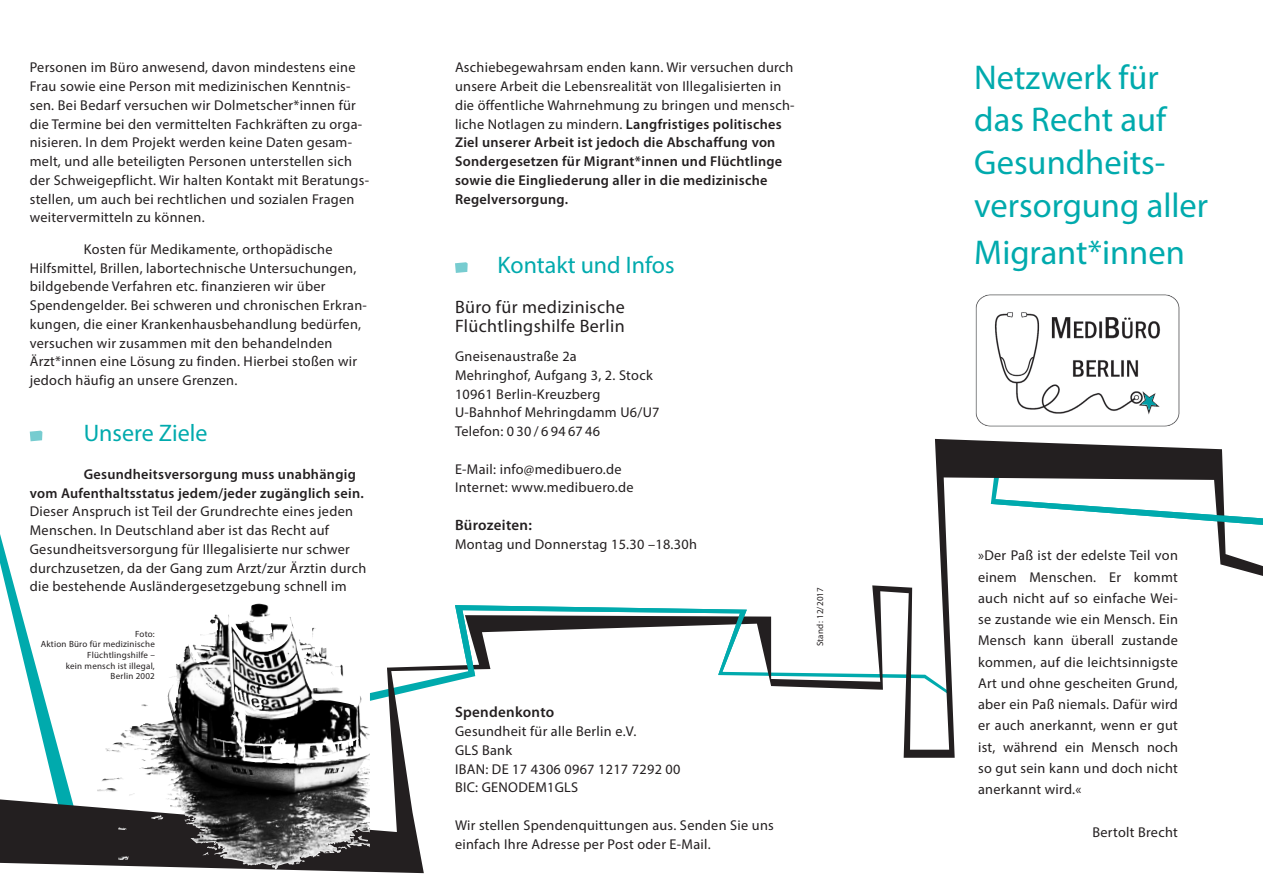
<style>
.page{position:relative;width:1263px;height:893px;background:#fff}
.page>*{position:absolute;margin:0;border:0;box-sizing:border-box;transform-origin:0 0}
.t1{font:34.5px/42.6px "Myriad Pro";color:#00aaad}
.t2{font:24px "Myriad Pro";color:#00aaad}
.t3{font:18px/18.8px "Myriad Pro";letter-spacing:.02em;color:#231f20}
.t4{font:600 15px "Myriad Pro";letter-spacing:.02em;color:#231f20}
.t5{font:14.25px/18.8px "Myriad Pro";letter-spacing:.02em;color:#231f20}
.t6{font:600 14.25px/18.8px "Myriad Pro";letter-spacing:.02em;color:#231f20}
.t7{font:9px/10.6px "Myriad Pro";letter-spacing:.025em;color:#231f20;text-align:right}
.s1{font-weight:400}
</style>
<div class="page">
<svg style="left:0;top:439px;width:1263px;height:434px"></svg>
<svg style="left:991px;top:471px;width:272px;height:54px"></svg>
<svg style="left:455px;top:605px;width:292px;height:71px"></svg>
<img style="left:169px;top:603px;width:101px;height:78px">
<svg style="left:30px;top:431px;width:12px;height:10px"></svg>
<svg style="left:455px;top:262px;width:13px;height:11px"></svg>
<img style="left:975px;top:294px;width:205px;height:133px">
<svg style="left:1141px;top:394px;width:16px;height:17px"></svg>
<p class="t5" style="left:30px;top:58px;width:341px">Personen im Büro anwesend, davon mindestens eine Frau sowie eine Person mit medizinischen Kenntnis&shy;sen. Bei Bedarf versuchen wir Dolmetscher*innen für die Termine bei den vermittelten Fachkräften zu orga&shy;nisieren. In dem Projekt werden keine Daten gesam&shy;melt, und alle beteiligten Personen unterstellen sich der Schweigepflicht. Wir halten Kontakt mit Beratungs&shy;stellen, um auch bei rechtlichen und sozialen Fragen weitervermitteln zu können.</p>
<p class="t5" style="left:30px;top:239px;width:339px;text-indent:54px">Kosten für Medikamente, orthopädische Hilfsmittel, Brillen, labortechnische Untersuchungen, bildgebende Verfahren etc. finanzieren wir über Spendengelder. Bei schweren und chronischen Erkran&shy;kungen, die einer Krankenhausbehandlung bedürfen, versuchen wir zusammen mit den behandelnden Ärzt*innen eine Lösung zu finden. Hierbei stoßen wir jedoch häufig an unsere Grenzen.</p>
<h2 class="t2" style="left:84px;top:418px;width:125px">Unsere Ziele</h2>
<p class="t6" style="left:30px;top:464px;width:336px;text-indent:54px">Gesundheitsversorgung muss unabhängig vom Aufenthaltsstatus jedem/jeder zugänglich sein.</p>
<p class="t5" style="left:30px;top:502px;width:338px">Dieser Anspruch ist Teil der Grundrechte eines jeden Menschen. In Deutschland aber ist das Recht auf Gesundheitsversorgung für Illegalisierte nur schwer durchzusetzen, da der Gang zum Arzt/zur Ärztin durch die bestehende Ausländergesetzgebung schnell im</p>
<p class="t7" style="left:41px;top:628px;width:116px">Foto:<br>Aktion Büro für medizinische<br>Flüchtlingshilfe –<br>kein mensch ist illegal,<br>Berlin 2002</p>
<p class="t6" style="left:455px;top:58px;width:341px"><span class="s1">Aschiebegewahrsam enden kann. Wir versuchen durch unsere Arbeit die Lebensrealität von Illegalisierten in die öffentliche Wahrnehmung zu bringen und mensch&shy;liche Notlagen zu mindern.</span> Langfristiges politisches Ziel unserer Arbeit ist jedoch die Abschaffung von Sondergesetzen für Migrant*innen und Flüchtlinge sowie die Eingliederung aller in die medizinische Regelversorgung.</p>
<h2 class="t2" style="left:497px;top:250px;width:179px">Kontakt und Infos</h2>
<p class="t3" style="left:455px;top:297px;width:171px">Büro für medizinische<br>Flüchtlingshilfe Berlin</p>
<p class="t5" style="left:455px;top:347px;width:206px">Gneisenaustraße 2a<br>Mehringhof, Aufgang 3, 2. Stock<br>10961 Berlin-Kreuzberg<br>U-Bahnhof Mehringdamm U6/U7<br>Telefon: 0 30/6 94 67 46</p>
<p class="t5" style="left:455px;top:459px;width:180px">E-Mail: info@medibuero.de<br>Internet: www.medibuero.de</p>
<p class="t4" style="left:455px;top:515px;width:78px">Bürozeiten:</p>
<p class="t5" style="left:455px;top:534px;width:243px">Montag und Donnerstag 15.30 –18.30h</p>
<p class="t7" style="left:815px;top:646px;width:61px;rotate:-90deg">Stand: 12/2017</p>
<p class="t4" style="left:455px;top:703px;width:101px">Spendenkonto</p>
<p class="t5" style="left:455px;top:722px;width:227px">Gesundheit für alle Berlin e.V.<br>GLS Bank<br>IBAN: DE 17 4306 0967 1217 7292 00<br>BIC: GENODEM1GLS</p>
<p class="t5" style="left:455px;top:815px;width:320px">Wir stellen Spendenquittungen aus. Senden Sie uns einfach Ihre Adresse per Post oder E-Mail.</p>
<h1 class="t1" style="left:974px;top:56px;width:235px">Netzwerk für das Recht auf<br>Gesundheits&shy;versorgung aller</h1>
<h1 class="t1" style="left:974px;top:230px;width:212px">Migrant*innen</h1>
<p class="t5" style="left:978px;top:545px;width:201px;line-height:21.3px;text-align:justify">»Der Paß ist der edelste Teil von einem Menschen. Er kommt auch nicht auf so einfache Wei&shy;se zustande wie ein Mensch. Ein Mensch kann überall zustande kommen, auf die leichtsinnigste Art und ohne gescheiten Grund, aber ein Paß niemals. Dafür wird er auch anerkannt, wenn er gut ist, während ein Mensch noch so gut sein kann und doch nicht anerkannt wird.«</p>
<p class="t5" style="left:1092px;top:822px;width:87px">Bertolt Brecht</p>
</div>
